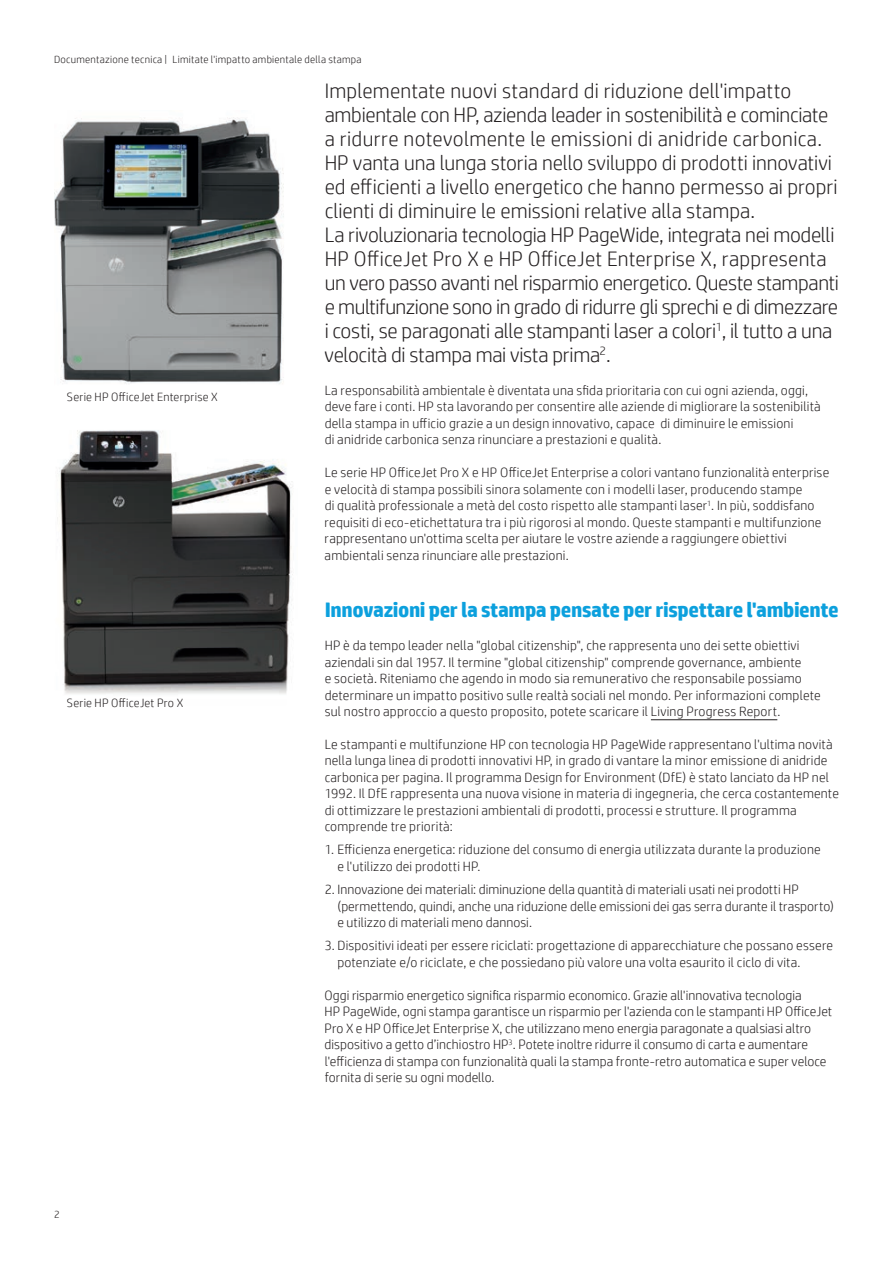
<style>
.page{position:relative;width:893px;height:1263px;background:#fff}
.page>*{position:absolute;margin:0;border:0;box-sizing:border-box;transform-origin:0 0}
.t1{font:300 21px/24px "HP Simplified";letter-spacing:-.01em;color:#231f20}
.t2{font:700 21px "HP Simplified";letter-spacing:-.02em;color:#0ca0dd}
.t3{font:300 13.5px/16.5px "HP Simplified";letter-spacing:.015em;color:#231f20}
.t4{font:300 12px "HP Simplified";letter-spacing:.02em;color:#231f20}
.t5{font:300 10.5px "HP Simplified";letter-spacing:.025em;color:#231f20}
</style>
<div class="page">
<img style="left:55px;top:117px;width:229px;height:267px">
<img style="left:57px;top:430px;width:236px;height:264px">
<hr style="left:651px;top:719px;width:126px;height:1px;background:#231f20">
<p class="t5" style="left:54px;top:52px;width:309px">Documentazione tecnica | Limitate l'impatto ambientale della stampa</p>
<p class="t1" style="left:325px;top:78px;width:516px">Implementate nuovi standard di riduzione dell'impatto ambientale con HP, azienda leader in sostenibilità e cominciate a ridurre notevolmente le emissioni di anidride carbonica.<br>HP vanta una lunga storia nello sviluppo di prodotti innovativi ed efficienti a livello energetico che hanno permesso ai propri clienti di diminuire le emissioni relative alla stampa.<br>La rivoluzionaria tecnologia HP PageWide, integrata nei modelli HP OfficeJet Pro X e HP OfficeJet Enterprise X, rappresenta un vero passo avanti nel risparmio energetico. Queste stampanti e multifunzione sono in grado di ridurre gli sprechi e di dimezzare i costi, se paragonati alle stampanti laser a colori<sup>1</sup>, il tutto a una velocità di stampa mai vista prima<sup>2</sup>.</p>
<p class="t3" style="left:325px;top:381px;width:498px">La responsabilità ambientale è diventata una sfida prioritaria con cui ogni azienda, oggi, deve fare i conti. HP sta lavorando per consentire alle aziende di migliorare la sostenibilità della stampa in ufficio grazie a un design innovativo, capace di diminuire le emissioni<br>di anidride carbonica senza rinunciare a prestazioni e qualità.</p>
<p class="t3" style="left:325px;top:464px;width:506px">Le serie HP OfficeJet Pro X e HP OfficeJet Enterprise a colori vantano funzionalità enterprise e velocità di stampa possibili sinora solamente con i modelli laser, producendo stampe<br>di qualità professionale a metà del costo rispetto alle stampanti laser<sup>1</sup>. In più, soddisfano requisiti di eco-etichettatura tra i più rigorosi al mondo. Queste stampanti e multifunzione rappresentano un'ottima scelta per aiutare le vostre aziende a raggiungere obiettivi ambientali senza rinunciare alle prestazioni.</p>
<p class="t4" style="left:67px;top:389px;width:152px">Serie HP OfficeJet Enterprise X</p>
<p class="t4" style="left:67px;top:695px;width:118px">Serie HP OfficeJet Pro X</p>
<p class="t5" style="left:54px;top:1207px;width:7px">2</p>
<h1 class="t2" style="left:325px;top:596px;width:516px">Innovazioni per la stampa pensate per rispettare l'ambiente</h1>
<p class="t3" style="left:325px;top:637px;width:498px">HP è da tempo leader nella "global citizenship", che rappresenta uno dei sette obiettivi aziendali sin dal 1957. Il termine "global citizenship" comprende governance, ambiente<br>e società. Riteniamo che agendo in modo sia remunerativo che responsabile possiamo determinare un impatto positivo sulle realtà sociali nel mondo. Per informazioni complete sul nostro approccio a questo proposito, potete scaricare il Living Progress Report.</p>
<p class="t3" style="left:325px;top:735px;width:516px">Le stampanti e multifunzione HP con tecnologia HP PageWide rappresentano l'ultima novità nella lunga linea di prodotti innovativi HP, in grado di vantare la minor emissione di anidride carbonica per pagina. Il programma Design for Environment (DfE) è stato lanciato da HP nel 1992. Il DfE rappresenta una nuova visione in materia di ingegneria, che cerca costantemente di ottimizzare le prestazioni ambientali di prodotti, processi e strutture. Il programma comprende tre priorità:</p>
<p class="t3" style="left:337px;top:841px;width:485px;text-indent:-13px">1. Efficienza energetica: riduzione del consumo di energia utilizzata durante la produzione e l'utilizzo dei prodotti HP.</p>
<p class="t3" style="left:337px;top:881px;width:498px;text-indent:-13px">2. Innovazione dei materiali: diminuzione della quantità di materiali usati nei prodotti HP (permettendo, quindi, anche una riduzione delle emissioni dei gas serra durante il trasporto) e utilizzo di materiali meno dannosi.</p>
<p class="t3" style="left:337px;top:937px;width:497px;text-indent:-13px">3. Dispositivi ideati per essere riciclati: progettazione di apparecchiature che possano essere potenziate e/o riciclate, e che possiedano più valore una volta esaurito il ciclo di vita.</p>
<p class="t3" style="left:325px;top:986px;width:509px">Oggi risparmio energetico significa risparmio economico. Grazie all'innovativa tecnologia<br>HP PageWide, ogni stampa garantisce un risparmio per l'azienda con le stampanti HP OfficeJet Pro X e HP OfficeJet Enterprise X, che utilizzano meno energia paragonate a qualsiasi altro dispositivo a getto d’inchiostro HP<sup>3</sup>. Potete inoltre ridurre il consumo di carta e aumentare l'efficienza di stampa con funzionalità quali la stampa fronte-retro automatica e super veloce fornita di serie su ogni modello.</p>
</div>
